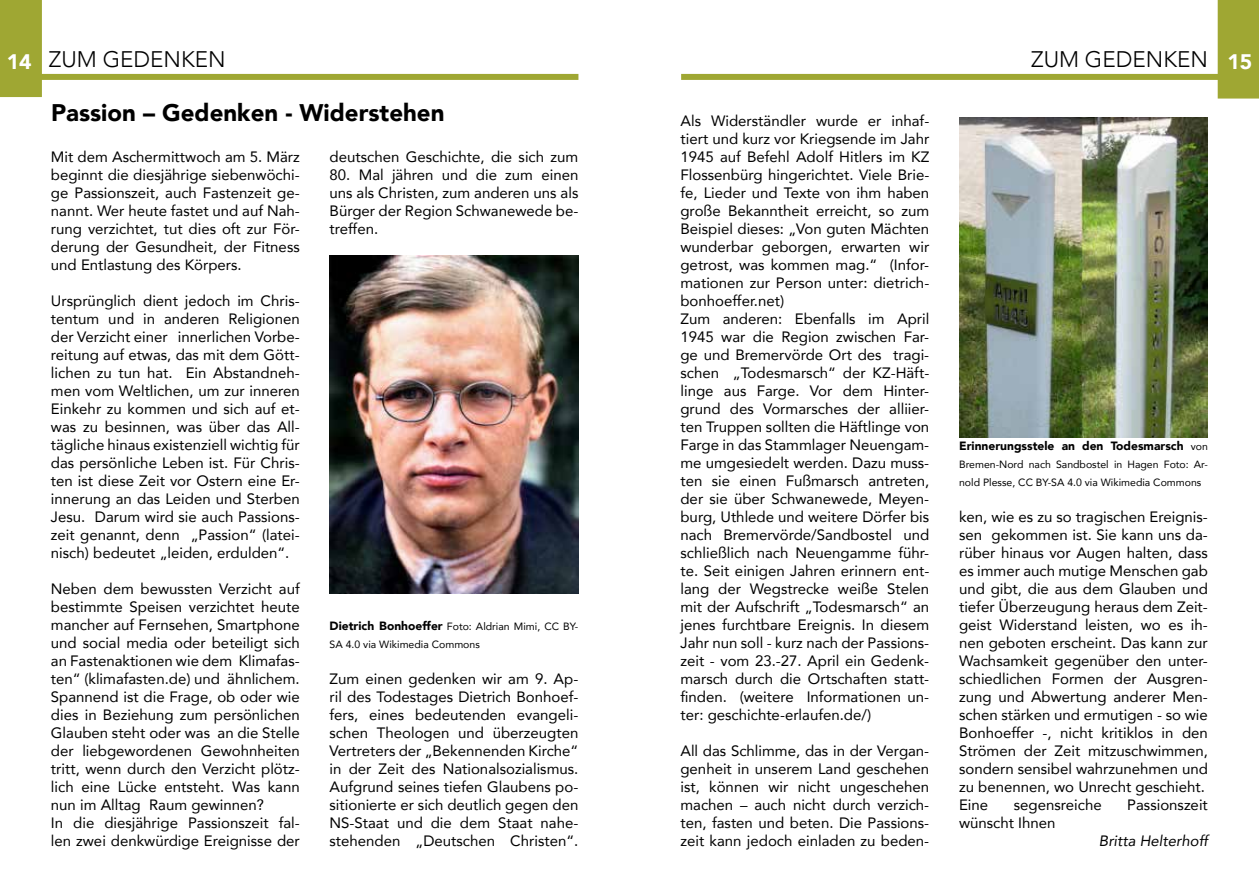
<style>
.page{position:relative;width:1259px;height:893px;background:#fff}
.page>*{position:absolute;margin:0;border:0;box-sizing:border-box;transform-origin:0 0}
.t1{font:900 24px "Avenir";color:#000}
.t2{font:300 22.5px "Avenir";color:#000}
.t3{font:900 21px "Avenir";color:#fff}
.t4{font:15px/18px "Avenir";color:#000;text-align:justify}
.t5{font:italic 15px "Avenir";color:#000}
.t6{font:900 12px "Avenir";color:#000}
.t7{font:10.5px/18px "Avenir";color:#000}
.s1{font-weight:400;font-size:10.5px}
.s2{font-weight:900;font-size:12px}
</style>
<div class="page">
<div style="left:33px;top:74px;width:545px;height:6px;background:#9fa733"></div>
<div style="left:0;top:0;width:42px;height:97px;background:#9fa733"></div>
<div style="left:681px;top:74px;width:546px;height:6px;background:#9fa733"></div>
<div style="left:1217px;top:0;width:42px;height:99px;background:#9fa733"></div>
<img style="left:330px;top:256px;width:248px;height:337px">
<img style="left:959px;top:117px;width:249px;height:320px">
<h3 class="t3" style="left:7px;top:44px;width:26px">14</h3>
<h2 class="t2" style="left:1031px;top:46px;width:223px">ZUM GEDENKEN <sub>15</sub></h2>
<h2 class="t2" style="left:49px;top:46px;width:178px">ZUM GEDENKEN</h2>
<h1 class="t1" style="left:51px;top:92px;width:395px">Passion – Gedenken - Widerstehen</h1>
<p class="t4" style="left:680px;top:111px;width:250px;text-align:left">Als Widerständler wurde er inhaf&shy;tiert und kurz vor Kriegsende im Jahr 1945 auf Befehl Adolf Hitlers im KZ Flossenbürg hingerichtet. Viele Brie&shy;fe, Lieder und Texte von ihm haben große Bekanntheit erreicht, so zum Beispiel dieses: „Von guten Mächten wunderbar geborgen, erwarten wir getrost, was kommen mag.“ (Infor&shy;mationen zur Person unter: dietrich&shy;bonhoeffer.net)<br>Zum anderen: Ebenfalls im April 1945 war die Region zwischen Far&shy;ge und Bremervörde Ort des tragi&shy;schen „Todesmarsch“ der KZ-Häft&shy;linge aus Farge. Vor dem Hinter&shy;grund des Vormarsches der alliier&shy;ten Truppen sollten die Häftlinge von Farge in das Stammlager Neuengam&shy;me umgesiedelt werden. Dazu muss&shy;ten sie einen Fußmarsch antreten, der sie über Schwanewede, Meyen&shy;burg, Uthlede und weitere Dörfer bis nach Bremervörde/Sandbostel und schließlich nach Neuengamme führ&shy;te. Seit einigen Jahren erinnern ent&shy;lang der Wegstrecke weiße Stelen mit der Aufschrift „Todesmarsch“ an jenes furchtbare Ereignis. In diesem Jahr nun soll - kurz nach der Passions&shy;zeit - vom 23.-27. April ein Gedenk&shy;marsch durch die Ortschaften statt&shy;finden. (weitere Informationen un&shy;ter: geschichte-erlaufen.de/)</p>
<p class="t4" style="left:680px;top:741px;width:250px">All das Schlimme, das in der Vergan&shy;genheit in unserem Land geschehen ist, können wir nicht ungeschehen machen – auch nicht durch verzich&shy;ten, fasten und beten. Die Passions&shy;zeit kann jedoch einladen zu beden-</p>
<p class="t4" style="left:51px;top:147px;width:250px">Mit dem Aschermittwoch am 5. März beginnt die diesjährige siebenwöchi&shy;ge Passionszeit, auch Fastenzeit ge&shy;nannt. Wer heute fastet und auf Nah&shy;rung verzichtet, tut dies oft zur För&shy;derung der Gesundheit, der Fitness und Entlastung des Körpers.</p>
<p class="t4" style="left:51px;top:291px;width:250px">Ursprünglich dient jedoch im Chris&shy;tentum und in anderen Religionen der Verzicht einer innerlichen Vorbe&shy;reitung auf etwas, das mit dem Gött&shy;lichen zu tun hat. Ein Abstandneh&shy;men vom Weltlichen, um zur inneren Einkehr zu kommen und sich auf et&shy;was zu besinnen, was über das All&shy;tägliche hinaus existenziell wichtig für das persönliche Leben ist. Für Chris&shy;ten ist diese Zeit vor Ostern eine Er&shy;innerung an das Leiden und Sterben Jesu. Darum wird sie auch Passions&shy;zeit genannt, denn „Passion“ (latei&shy;nisch) bedeutet „leiden, erdulden“.</p>
<p class="t4" style="left:51px;top:579px;width:250px;text-align:left">Neben dem bewussten Verzicht auf bestimmte Speisen verzichtet heute mancher auf Fernsehen, Smartphone und social media oder beteiligt sich an Fastenaktionen wie dem Klimafas&shy;ten“ (klimafasten.de) und ähnlichem.<br>Spannend ist die Frage, ob oder wie dies in Beziehung zum persönlichen Glauben steht oder was an die Stelle der liebgewordenen Gewohnheiten tritt, wenn durch den Verzicht plötz&shy;lich eine Lücke entsteht. Was kann nun im Alltag Raum gewinnen?<br>In die diesjährige Passionszeit fal&shy;len zwei denkwürdige Ereignisse der</p>
<p class="t4" style="left:329px;top:147px;width:250px">deutschen Geschichte, die sich zum</p>
<p class="t4" style="left:329px;top:165px;width:250px">80. Mal jähren und die zum einen uns als Christen, zum anderen uns als Bürger der Region Schwanewede be&shy;treffen.</p>
<p class="t6" style="left:959px;top:436px;width:250px">Erinnerungsstele an den Todesmarsch <span class="s1">von</span></p>
<p class="t7" style="left:959px;top:455px;width:250px">Bremen-Nord nach Sandbostel in Hagen Foto: Ar&shy;nold Plesse, CC BY-SA 4.0 via Wikimedia Commons</p>
<p class="t4" style="left:959px;top:507px;width:250px;text-align:left">ken, wie es zu so tragischen Ereignis&shy;sen gekommen ist. Sie kann uns da&shy;rüber hinaus vor Augen halten, dass es immer auch mutige Menschen gab und gibt, die aus dem Glauben und tiefer Überzeugung heraus dem Zeit&shy;geist Widerstand leisten, wo es ih&shy;nen geboten erscheint. Das kann zur<br>Wachsamkeit gegenüber den unter&shy;schiedlichen Formen der Ausgren&shy;zung und Abwertung anderer Men&shy;schen stärken und ermutigen - so wie<br>Bonhoeffer -, nicht kritiklos in den<br>Strömen der Zeit mitzuschwimmen, sondern sensibel wahrzunehmen und zu benennen, wo Unrecht geschieht.<br>Eine</p>
<p class="t7" style="left:330px;top:617px;width:250px"><span class="s2">Dietrich Bonhoeffer</span> Foto: Aldrian Mimi, CC BY-<br>SA 4.0 via Wikimedia Commons</p>
<p class="t4" style="left:329px;top:669px;width:250px">Zum einen gedenken wir am 9. Ap&shy;ril des Todestages Dietrich Bonhoef&shy;fers, eines bedeutenden evangeli&shy;schen Theologen und überzeugten Vertreters der „Bekennenden Kirche“ in der Zeit des Nationalsozialismus.<br>Aufgrund seines tiefen Glaubens po&shy;sitionierte er sich deutlich gegen den NS-Staat und die dem Staat nahe&shy;stehenden „Deutschen Christen“.</p>
<p class="t4" style="left:1014px;top:795px;width:89px">segensreiche</p>
<p class="t4" style="left:1127px;top:795px;width:82px">Passionszeit</p>
<p class="t4" style="left:959px;top:813px;width:98px">wünscht Ihnen</p>
<p class="t5" style="left:1099px;top:832px;width:110px">Britta Helterhoff</p>
</div>
